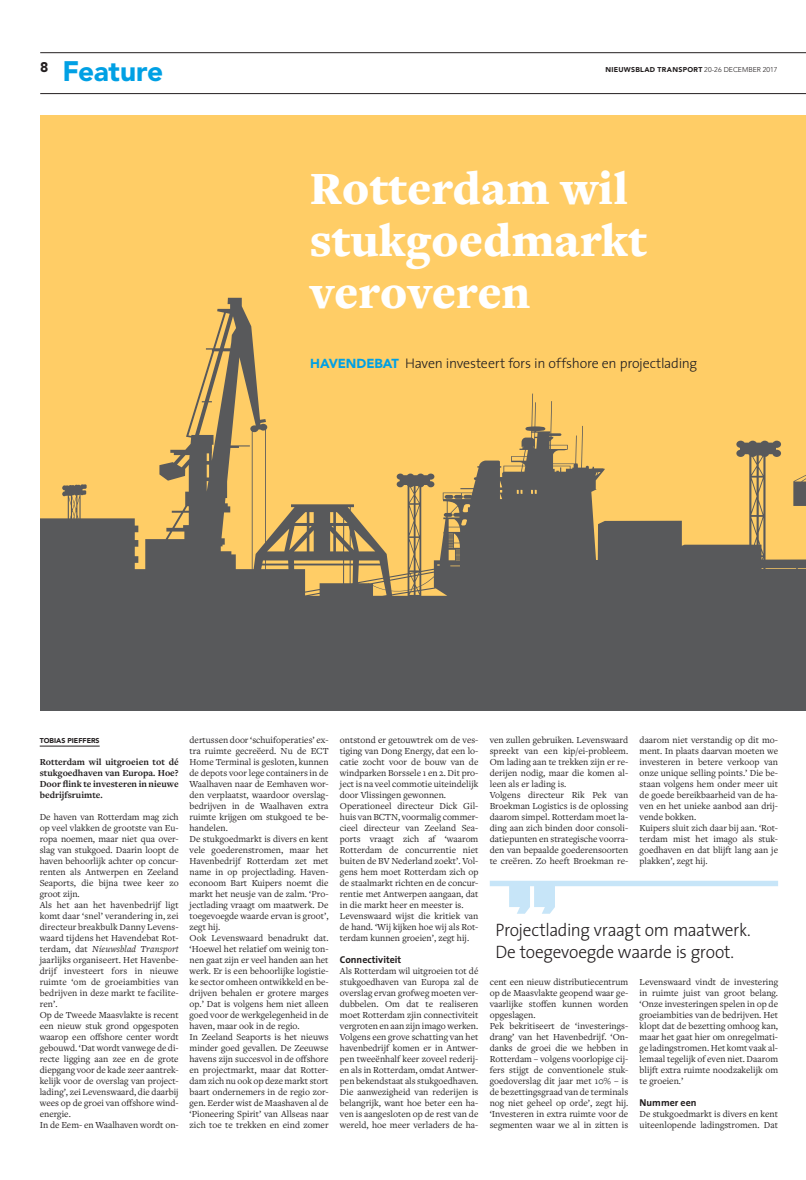
<style>
.page{position:relative;width:806px;height:1180px;background:#fff}
.page>*{position:absolute;margin:0;border:0;box-sizing:border-box;transform-origin:0 0}
.t1{font:900 48px/52px "Freight Text Pro";color:#fff}
.t2{font:900 28px "Avenir LT Std";letter-spacing:-.01em;color:#00a0e4}
.t3{font:300 18px/22px "The Sans";letter-spacing:-.02em;color:#231f20;scale:.96 1}
.t4{font:300 14px "The Sans";letter-spacing:-.02em;color:#231f20}
.t5{font:700 10px "The Sans";color:#231f20}
.t6{font:9.6px/11px "Freight Text Pro";color:#231f20}
.t7{font:700 9.6px/11px "Freight Text Pro";color:#231f20;text-align:justify}
.t8{font:900 7px "Avenir LT Std";letter-spacing:.04em;color:#231f20}
.t9{font:900 7px "Avenir LT Std";color:#231f20}
.s1{font-weight:300}
.s2{font-family:"Avenir LT Std";font-weight:900;font-size:13px;color:#00a0e4}
.s3{font-style:italic}
</style>
<div class="page">
<hr style="left:40px;top:93px;width:765px;height:1px;background:#231f20">
<hr style="left:40px;top:52px;width:765px;height:1px;background:#231f20">
<div style="left:40px;top:116px;width:765px;height:526px;background:#ffcd66"></div>
<svg style="left:40px;top:297px;width:765px;height:413px"></svg>
<hr style="left:40px;top:745px;width:60px;height:1px;background:#231f20">
<svg style="left:489px;top:880px;width:288px;height:33px"></svg>
<h2 class="t2" style="left:40px;top:55px;width:124px"><sup>8</sup> Feature</h2>
<p class="t8" style="left:605px;top:65px;width:173px">NIEUWSBLAD TRANSPORT <span class="s1">20-26 DECEMBER 2017</span></p>
<h1 class="t1" style="left:310px;top:168px;width:339px">Rotterdam wil stukgoedmarkt veroveren</h1>
<h3 class="t4" style="left:310px;top:358px;width:388px"><span class="s2">HAVENDEBAT</span> Haven investeert fors in offshore en projectlading</h3>
<p class="t9" style="left:40px;top:736px;width:61px">TOBIAS PIEFFERS</p>
<p class="t7" style="left:40px;top:757px;width:140px">Rotterdam wil uitgroeien tot dé stukgoedhaven van Europa. Hoe?<br>Door flink te investeren in nieuwe bedrijfsruimte.</p>
<p class="t6" style="left:40px;top:812px;width:140px">De haven van Rotterdam mag zich op veel vlakken de grootste van Eu&shy;ropa noemen, maar niet qua over&shy;slag van stukgoed. Daarin loopt de haven behoorlijk achter op concur&shy;renten als Antwerpen en Zeeland<br>Seaports, die bijna twee keer zo groot zijn.<br>Als het aan het havenbedrijf ligt komt daar ‘snel’ verandering in, zei directeur breakbulk Danny Levens&shy;waard tijdens het Havendebat Rot&shy;terdam, dat <span class="s3">Nieuwsblad Transport </span>jaarlijks organiseert. Het Havenbe&shy;drijf investeert fors in nieuwe ruimte ‘om de groeiambities van bedrijven in deze markt te facilite&shy;ren’.<br>Op de Tweede Maasvlakte is recent een nieuw stuk grond opgespoten waarop een offshore center wordt gebouwd. ‘Dat wordt vanwege de di&shy;recte ligging aan zee en de grote diepgang voor de kade zeer aantrek&shy;kelijk voor de overslag van project&shy;lading’, zei Levenswaard, die daarbij wees op de groei van offshore wind&shy;energie.<br>In de Eem- en Waalhaven wordt on-</p>
<p class="t6" style="left:189px;top:735px;width:140px">dertussen door ‘schuifoperaties’ ex&shy;tra ruimte gecreëerd. Nu de ECT<br>Home Terminal is gesloten, kunnen de depots voor lege containers in de<br>Waalhaven naar de Eemhaven wor&shy;den verplaatst, waardoor overslag&shy;bedrijven in de Waalhaven extra ruimte krijgen om stukgoed te be&shy;handelen.<br>De stukgoedmarkt is divers en kent vele goederenstromen, maar het<br>Havenbedrijf Rotterdam zet met name in op projectlading. Haven&shy;econoom Bart Kuipers noemt die markt het neusje van de zalm. ‘Pro&shy;jectlading vraagt om maatwerk. De toegevoegde waarde ervan is groot’, zegt hij.<br>Ook Levenswaard benadrukt dat. ‘Hoewel het relatief om weinig ton&shy;nen gaat zijn er veel handen aan het werk. Er is een behoorlijke logistie&shy;ke sector omheen ontwikkeld en be&shy;drijven behalen er grotere marges op.’ Dat is volgens hem niet alleen goed voor de werkgelegenheid in de haven, maar ook in de regio.<br>In Zeeland Seaports is het nieuws minder goed gevallen. De Zeeuwse havens zijn succesvol in de offshore en projectmarkt, maar dat Rotter&shy;dam zich nu ook op deze markt stort baart ondernemers in de regio zor&shy;gen. Eerder wist de Maashaven al de ‘Pioneering Spirit’ van Allseas naar zich toe te trekken en eind zomer</p>
<p class="t6" style="left:340px;top:735px;width:140px">ontstond er getouwtrek om de ves&shy;tiging van Dong Energy, dat een lo&shy;catie zocht voor de bouw van de windparken Borssele 1 en 2. Dit pro&shy;ject is na veel commotie uiteindelijk door Vlissingen gewonnen.<br>Operationeel directeur Dick Gil&shy;huis van BCTN, voormalig commer&shy;cieel directeur van Zeeland Sea&shy;ports vraagt zich af ‘waarom Rotterdam de concurrentie niet buiten de BV Nederland zoekt’. Vol&shy;gens hem moet Rotterdam zich op de staalmarkt richten en de concur&shy;rentie met Antwerpen aangaan, dat in die markt heer en meester is.<br>Levenswaard wijst die kritiek van de hand. ‘Wij kijken hoe wij als Rot&shy;terdam kunnen groeien’, zegt hij.</p>
<p class="t5" style="left:340px;top:954px;width:63px">Connectiviteit</p>
<p class="t6" style="left:340px;top:966px;width:140px;text-align:justify">Als Rotterdam wil uitgroeien tot dé stukgoedhaven van Europa zal de overslag ervan grofweg moeten ver&shy;dubbelen. Om dat te realiseren moet Rotterdam zjin connectiviteit vergroten en aan zijn imago werken.<br>Volgens een grove schatting van het havenbedrijf komen er in Antwer&shy;pen tweeënhalf keer zoveel rederij&shy;en als in Rotterdam, omdat Antwer&shy;pen bekendstaat als stukgoedhaven.<br>Die aanwezigheid van rederijen is belangrijk, want hoe beter een ha&shy;ven is aangesloten op de rest van de wereld, hoe meer verladers de ha-</p>
<p class="t6" style="left:489px;top:735px;width:140px">ven zullen gebruiken. Levenswaard spreekt van een kip/ei-probleem.<br>Om lading aan te trekken zijn er re&shy;derijen nodig, maar die komen al&shy;leen als er lading is.<br>Volgens directeur Rik Pek van Broekman Logistics is de oplossing daarom simpel. Rotterdam moet la&shy;ding aan zich binden door consoli&shy;datiepunten en strategische voorra&shy;den van bepaalde goederensoorten te creëren. Zo heeft Broekman re-</p>
<p class="t6" style="left:639px;top:735px;width:140px">daarom niet verstandig op dit mo&shy;ment. In plaats daarvan moeten we investeren in betere verkoop van onze unique selling points.’ Die be&shy;staan volgens hem onder meer uit de goede bereikbaarheid van de ha&shy;ven en het unieke aanbod aan drij&shy;vende bokken.<br>Kuipers sluit zich daar bij aan. ‘Rot&shy;terdam mist het imago als stuk&shy;goedhaven en dat blijft lang aan je plakken’, zegt hij.</p>
<h3 class="t3" style="left:495px;top:920px;width:267px">Projectlading vraagt om maatwerk.<br>De toegevoegde waarde is groot.</h3>
<p class="t6" style="left:489px;top:977px;width:140px">cent een nieuw distributiecentrum op de Maasvlakte geopend waar ge&shy;vaarlijke stoffen kunnen worden opgeslagen.<br>Pek bekritiseert de ‘investerings&shy;drang’ van het Havenbedrijf. ‘On&shy;danks de groei die we hebben in<br>Rotterdam – volgens voorlopige cij&shy;fers stijgt de conventionele stuk&shy;goedoverslag dit jaar met 10% – is de bezettingsgraad van de terminals nog niet geheel op orde’, zegt hij. ‘Investeren in extra ruimte voor de segmenten waar we al in zitten is</p>
<p class="t6" style="left:639px;top:977px;width:140px;text-align:justify">Levenswaard vindt de investering in ruimte juist van groot belang. ‘Onze investeringen spelen in op de groeiambities van de bedrijven. Het klopt dat de bezetting omhoog kan, maar het gaat hier om onregelmati&shy;ge ladingstromen. Het komt vaak al&shy;lemaal tegelijk of even niet. Daarom blijft extra ruimte noodzakelijk om te groeien.’</p>
<p class="t5" style="left:639px;top:1097px;width:58px">Nummer een</p>
<p class="t6" style="left:639px;top:1109px;width:140px">De stukgoedmarkt is divers en kent uiteenlopende ladingstromen. Dat</p>
</div>
